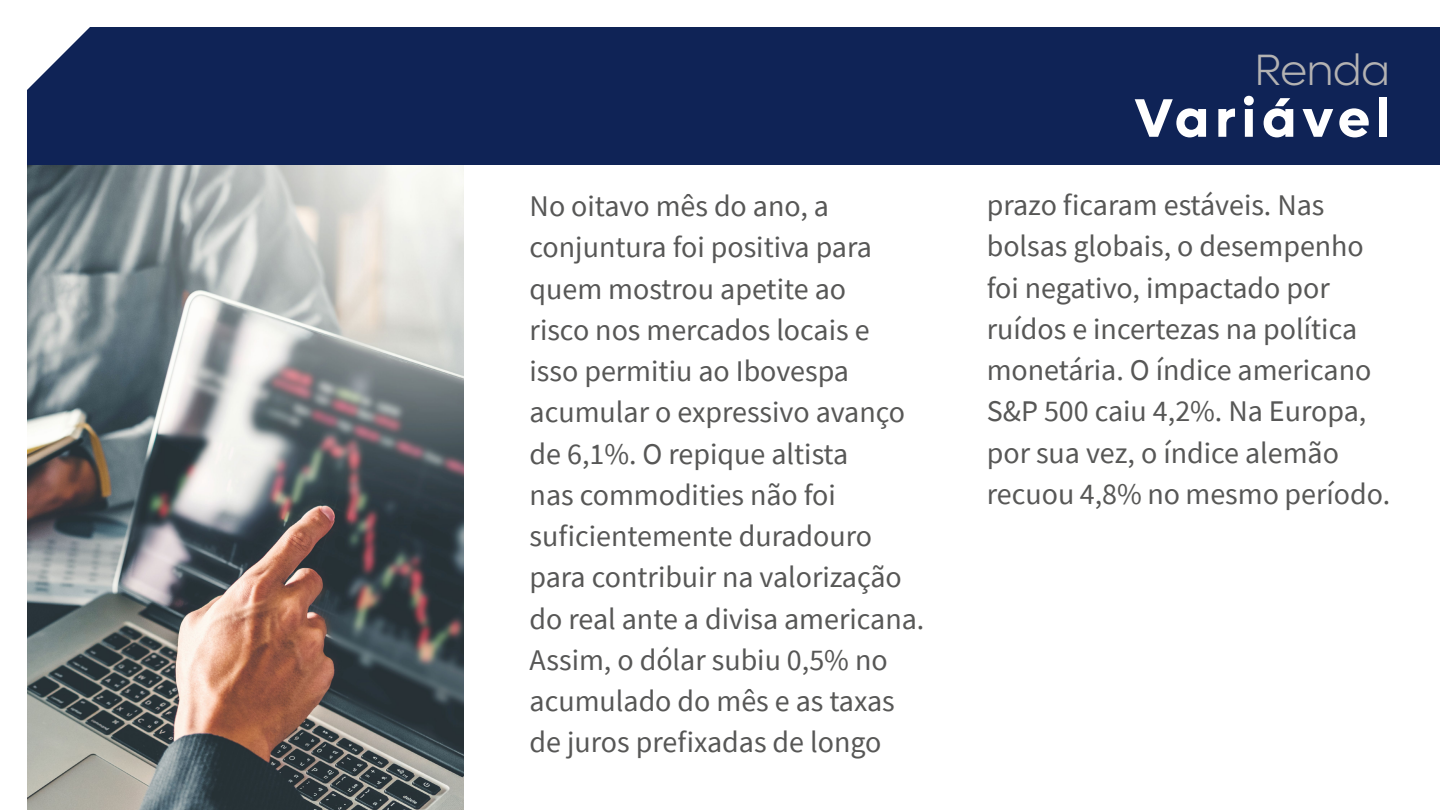
<style>
.page{position:relative;width:1440px;height:810px;background:#fff}
.page>*{position:absolute;margin:0;border:0;box-sizing:border-box;transform-origin:0 0}
.t1{font:700 54.45px "Lufga";letter-spacing:.11em;color:#fff}
.t2{font:300 43.95px "Lufga";letter-spacing:-.02em;color:#b3b2b2}
.t3{font:30px/41.2px "Source Sans Pro";color:#575756}
</style>
<div class="page">
<div style="left:27px;top:27px;width:1413px;height:138px;background:#0f2356"></div>
<img style="left:27px;top:165px;width:437px;height:645px">
<h2 class="t2" style="left:1255px;top:45px;width:137px">Renda</h2>
<h1 class="t1" style="left:1134px;top:86px;width:258px">Variável</h1>
<p class="t3" style="left:530px;top:185px;width:396px">No oitavo mês do ano, a conjuntura foi positiva para quem mostrou apetite ao<br>risco nos mercados locais e isso permitiu ao Ibovespa acumular o expressivo avanço de 6,1%. O repique altista<br>nas commodities não foi suficientemente duradouro para contribuir na valorização do real ante a divisa americana.<br>Assim, o dólar subiu 0,5% no acumulado do mês e as taxas de juros prefixadas de longo</p>
<p class="t3" style="left:987px;top:184px;width:405px">prazo ficaram estáveis. Nas bolsas globais, o desempenho foi negativo, impactado por ruídos e incertezas na política monetária. O índice americano<br>S&amp;P 500 caiu 4,2%. Na Europa, por sua vez, o índice alemão recuou 4,8% no mesmo período.</p>
</div>
